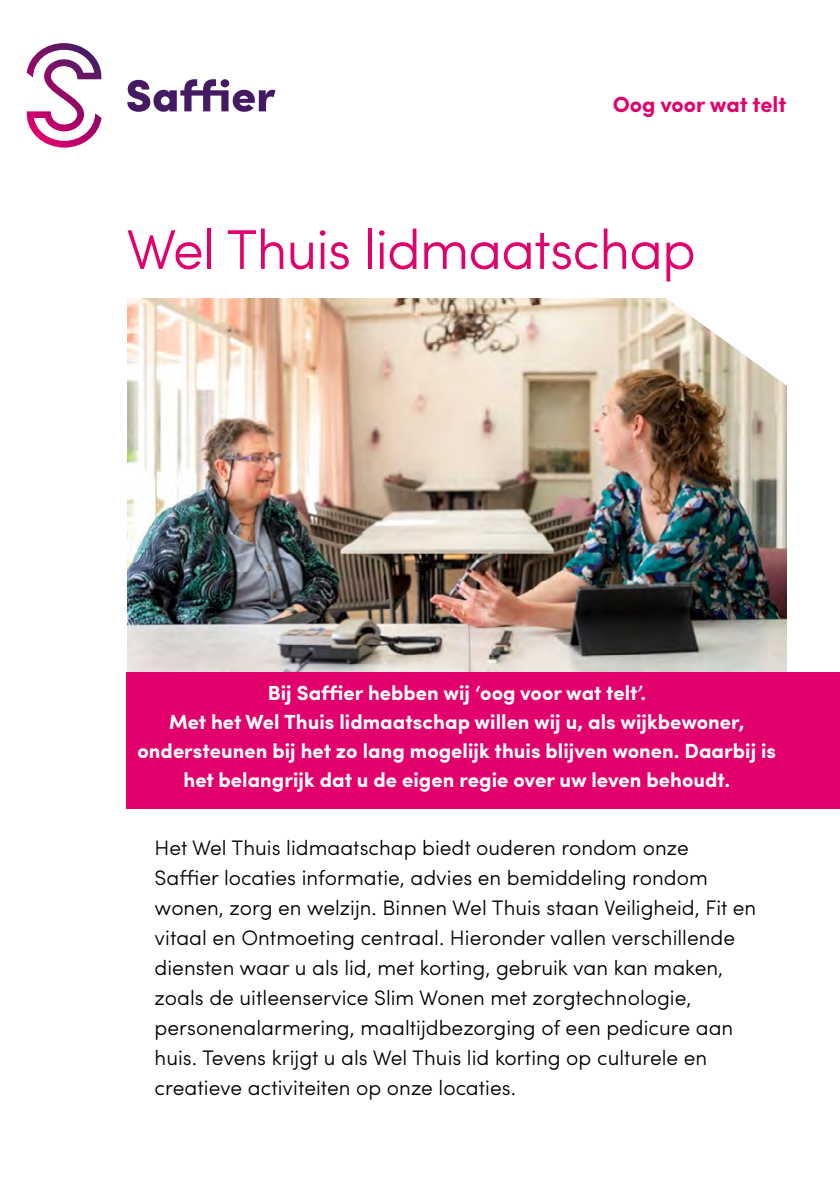
<style>
.page{position:relative;width:840px;height:1191px;background:#fff}
.page>*{position:absolute;margin:0;border:0;box-sizing:border-box;transform-origin:0 0}
.t1{font:300 56px "Sofia Pro";letter-spacing:-.02em;color:#e2006c}
.t2{font:700 22px "Sofia Pro";color:#e2006c}
.t3{font:300 21px/30px "Sofia Pro";color:#000}
.t4{font:700 20.4px/29px "Sofia Pro";color:#fff;text-align:center}
</style>
<div class="page">
<img style="left:128px;top:299px;width:657px;height:373px">
<svg style="left:26px;top:43px;width:76px;height:105px"></svg>
<svg style="left:127px;top:79px;width:148px;height:33px"></svg>
<svg style="left:648px;top:298px;width:139px;height:126px"></svg>
<div style="left:126px;top:672px;width:713px;height:136px;background:#e2006c"></div>
<p class="t2" style="left:612px;top:87px;width:175px">Oog voor wat telt</p>
<h1 class="t1" style="left:126px;top:208px;width:571px">Wel Thuis lidmaatschap</h1>
<p class="t4" style="left:137px;top:677px;width:639px">Bij Saffier hebben wij ‘oog voor wat telt’.<br>Met het Wel Thuis lidmaatschap willen wij u, als wijkbewoner, ondersteunen bij het zo lang mogelijk thuis blijven wonen. Daarbij is het belangrijk dat u de eigen regie over uw leven behoudt.</p>
<p class="t3" style="left:154px;top:831px;width:602px">Het Wel Thuis lidmaatschap biedt ouderen rondom onze Saffier locaties informatie, advies en bemiddeling rondom wonen, zorg en welzijn. Binnen Wel Thuis staan Veiligheid, Fit en vitaal en Ontmoeting centraal. Hieronder vallen verschillende diensten waar u als lid, met korting, gebruik van kan maken, zoals de uitleenservice Slim Wonen met zorgtechnologie, personenalarmering, maaltijdbezorging of een pedicure aan huis. Tevens krijgt u als Wel Thuis lid korting op culturele en creatieve activiteiten op onze locaties.</p>
</div>
